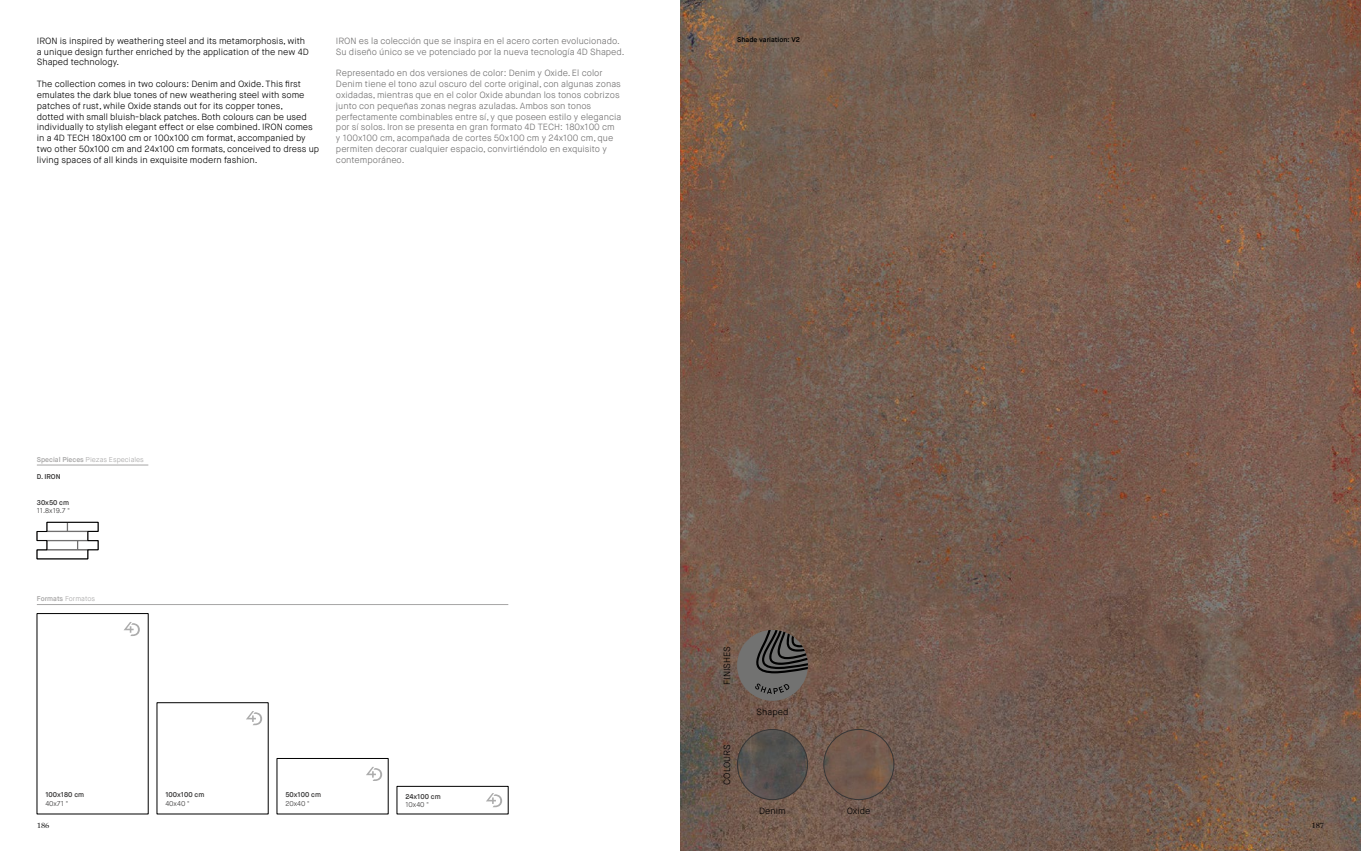
<style>
.page{position:relative;width:1361px;height:851px;background:#fff}
.page>*{position:absolute;margin:0;border:0;box-sizing:border-box;transform-origin:0 0}
.t1{font:300 9px/10.8px "Maison Neue";color:#000}
.t2{font:300 9px/10.8px "Maison Neue";color:#706f6f}
.t3{font:600 7px "Maison Neue";color:#373636}
.t4{font:300 7px "Maison Neue";color:#a6a5a5}
.t5{font:300 7px "Maison Neue";color:#373636}
.t6{font:600 7px "Maison Neue";color:#000}
.t7{font:7px "Newsreader Display";color:#000}
.s1{font-weight:600}
</style>
<div class="page">
<img style="left:680px;top:0;width:681px;height:850px">
<img style="left:737px;top:729px;width:70px;height:70px;border-radius:35px">
<div style="left:737px;top:729px;width:70px;height:70px;border:1px solid #373636;border-radius:50%"></div>
<img style="left:824px;top:729px;width:70px;height:70px;border-radius:35px">
<div style="left:823px;top:729px;width:71px;height:70px;border:1px solid #373636;border-radius:50%"></div>
<hr style="left:37px;top:604px;width:471px;height:1px;background:#a6a5a5">
<svg style="left:124px;top:622px;width:16px;height:14px"></svg>
<svg style="left:246px;top:711px;width:16px;height:14px"></svg>
<svg style="left:486px;top:793px;width:16px;height:14px"></svg>
<div style="left:397px;top:786px;width:111px;height:28px;border:1px solid #000"></div>
<svg style="left:366px;top:766px;width:16px;height:14px"></svg>
<div style="left:277px;top:758px;width:111px;height:56px;border:1px solid #000"></div>
<hr style="left:37px;top:464px;width:111px;height:1px;background:#a6a5a5">
<svg style="left:37px;top:522px;width:61px;height:37px"></svg>
<div style="left:737px;top:629px;width:71px;height:71px;background:#727271;border-radius:50%"></div>
<svg style="left:753px;top:630px;width:55px;height:43px"></svg>
<svg style="left:755px;top:683px;width:34px;height:11px"></svg>
<p class="t1" style="left:37px;top:35px;width:273px">IRON is inspired by weathering steel and its metamorphosis, with a unique design further enriched by the application of the new 4D<br>Shaped technology.</p>
<p class="t1" style="left:37px;top:79px;width:284px">The collection comes in two colours: Denim and Oxide. This first emulates the dark blue tones of new weathering steel with some patches of rust, while Oxide stands out for its copper tones,<br>dotted with small bluish-black patches. Both colours can be used individually to stylish elegant effect or else combined. IRON comes in a 4D TECH 180x100 cm or 100x100 cm format, accompanied by two other 50x100 cm and 24x100 cm formats, conceived to dress up living spaces of all kinds in exquisite modern fashion.</p>
<p class="t2" style="left:336px;top:35px;width:290px">IRON es la colección que se inspira en el acero corten evolucionado.<br>Su diseño único se ve potenciado por la nueva tecnología 4D Shaped.</p>
<p class="t2" style="left:336px;top:68px;width:287px">Representado en dos versiones de color: Denim y Oxide. El color Denim tiene el tono azul oscuro del corte original, con algunas zonas oxidadas, mientras que en el color Oxide abundan los tonos cobrizos junto con pequeñas zonas negras azuladas. Ambos son tonos perfectamente combinables entre sí, y que poseen estilo y elegancia por sí solos. Iron se presenta en gran formato 4D TECH: 180x100 cm y 100x100 cm, acompañada de cortes 50x100 cm y 24x100 cm, que permiten decorar cualquier espacio, convirtiéndolo en exquisito y contemporáneo.</p>
<p class="t6" style="left:737px;top:35px;width:64px">Shade variation: V2</p>
<p class="t4" style="left:37px;top:455px;width:109px"><span class="s1">Special Pieces</span> Piezas Especiales</p>
<p class="t3" style="left:37px;top:472px;width:25px">D. IRON</p>
<p class="t3" style="left:37px;top:497px;width:34px">30x50 cm</p>
<p class="t5" style="left:37px;top:506px;width:35px">11.8x19.7 "</p>
<p class="t4" style="left:37px;top:594px;width:60px"><span class="s1">Formats</span> Formatos</p>
<p class="t3" style="left:45px;top:790px;width:40px">100x180 cm</p>
<p class="t5" style="left:45px;top:798px;width:25px">40x71 "</p>
<p class="t3" style="left:165px;top:790px;width:41px">100x100 cm</p>
<p class="t5" style="left:165px;top:798px;width:26px">40x40 "</p>
<p class="t3" style="left:285px;top:790px;width:37px">50x100 cm</p>
<p class="t5" style="left:285px;top:798px;width:26px">20x40 "</p>
<p class="t3" style="left:405px;top:791px;width:37px">24x100 cm</p>
<p class="t5" style="left:405px;top:800px;width:25px">10x40 "</p>
<p class="t1" style="left:721px;top:684px;width:40px;rotate:-90deg">FINISHES</p>
<p class="t1" style="left:721px;top:784px;width:42px;rotate:-90deg">COLOURS</p>
<p class="t1" style="left:756px;top:706px;width:33px">Shaped</p>
<p class="t1" style="left:759px;top:805px;width:28px">Denim</p>
<p class="t1" style="left:847px;top:805px;width:25px">Oxide</p>
<p class="t7" style="left:37px;top:819px;width:14px">186</p>
<p class="t7" style="left:1311px;top:819px;width:14px">187</p>
</div>
